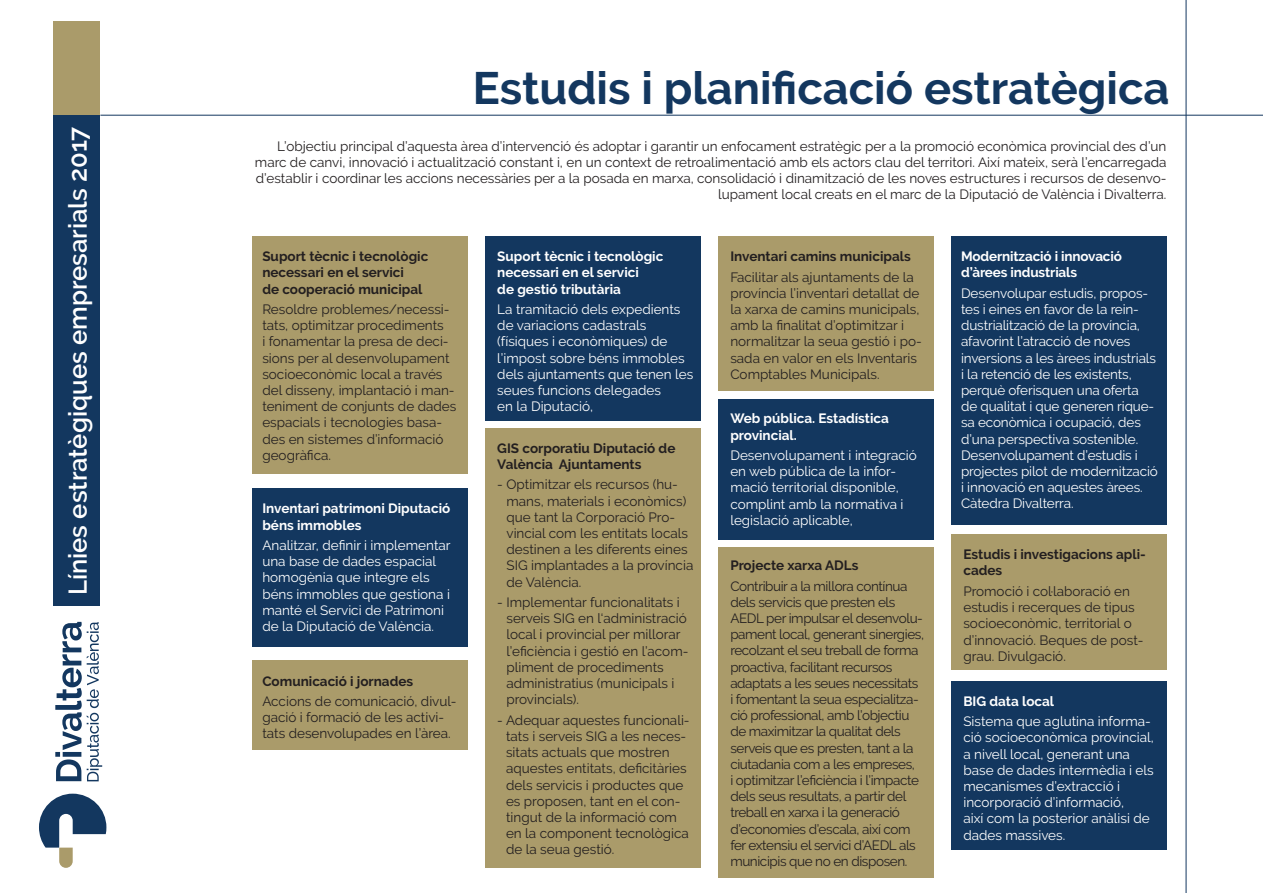
<style>
.page{position:relative;width:1263px;height:893px;background:#fff}
.page>*{position:absolute;margin:0;border:0;box-sizing:border-box;transform-origin:0 0}
.t1{font:700 45.15px "Raleway";color:#13375f}
.t2{font:600 25.5px "Raleway";color:#fff}
.t3{font:13.5px/16.2px "Raleway";color:#231f20}
.t4{font:13.5px/16.2px "Raleway";color:#fff}
.t5{font:13.5px/16.2px "Raleway";letter-spacing:-.03em;color:#231f20}
.t6{font:700 13.5px/16.2px "Raleway";color:#231f20}
.t7{font:700 13.5px/16.2px "Raleway";color:#fff}
</style>
<div class="page">
<div style="left:53px;top:115px;width:47px;height:491px;background:#13375f"></div>
<div style="left:53px;top:21px;width:47px;height:94px;background:#aa9b6a"></div>
<div style="left:252px;top:236px;width:215px;height:238px;background:#aa9b6a"></div>
<div style="left:252px;top:661px;width:215px;height:89px;background:#aa9b6a"></div>
<div style="left:252px;top:489px;width:215px;height:158px;background:#13375f"></div>
<div style="left:718px;top:236px;width:215px;height:155px;background:#aa9b6a"></div>
<div style="left:951px;top:534px;width:215px;height:136px;background:#aa9b6a"></div>
<div style="left:718px;top:547px;width:215px;height:331px;background:#aa9b6a"></div>
<div style="left:485px;top:428px;width:215px;height:439px;background:#aa9b6a"></div>
<div style="left:485px;top:236px;width:215px;height:185px;background:#13375f"></div>
<div style="left:718px;top:399px;width:215px;height:141px;background:#13375f"></div>
<div style="left:951px;top:681px;width:215px;height:169px;background:#13375f"></div>
<div style="left:951px;top:236px;width:215px;height:289px;background:#13375f"></div>
<svg style="left:39px;top:794px;width:67px;height:74px"></svg>
<svg style="left:55px;top:622px;width:47px;height:159px"></svg>
<hr style="left:100px;top:115px;width:1163px;height:1px;background:#13375f">
<hr style="left:1186px;top:0;width:1px;height:893px;background:#13375f">
<p class="t2" style="left:63px;top:595px;width:470px;rotate:-90deg">Línies estratègiques empresarials 2017</p>
<p class="t1" style="left:473px;top:62px;width:698px">Estudis i planificació estratègica</p>
<p class="t3" style="left:255px;top:138px;width:913px;text-align:right">L’objectiu principal d’aquesta àrea d’intervenció és adoptar i garantir un enfocament estratègic per a la promoció econòmica provincial des d’un marc de canvi, innovació i actualització constant i, en un context de retroalimentació amb els actors clau del territori. Així mateix, serà l’encarregada d’establir i coordinar les accions necessàries per a la posada en marxa, consolidació i dinamització de les noves estructures i recursos de desenvo&shy;lupament local creats en el marc de la Diputació de València i Divalterra.</p>
<p class="t6" style="left:262px;top:248px;width:167px">Suport tècnic i tecnològic necessari en el servici<br>de cooperació municipal</p>
<p class="t3" style="left:262px;top:301px;width:196px">Resoldre problemes/necessi&shy;tats, optimitzar procediments<br>i fonamentar la presa de deci&shy;sions per al desenvolupament socioeconòmic local a través del disseny, implantació i man&shy;teniment de conjunts de dades espacials i tecnologies basa&shy;des en sistemes d’informació geogràfica.</p>
<p class="t7" style="left:262px;top:501px;width:189px">Inventari patrimoni Diputació béns immobles</p>
<p class="t4" style="left:262px;top:537px;width:190px">Analitzar, definir i implementar una base de dades espacial homogènia que integre els béns immobles que gestiona i manté el Servici de Patrimoni de la Diputació de València.</p>
<p class="t6" style="left:262px;top:673px;width:152px">Comunicació i jornades</p>
<p class="t3" style="left:262px;top:693px;width:196px">Accions de comunicació, divul&shy;gació i formació de les activi&shy;tats desenvolupades en l’àrea.</p>
<p class="t7" style="left:497px;top:248px;width:167px">Suport tècnic i tecnològic necessari en el servici<br>de gestió tributària</p>
<p class="t4" style="left:497px;top:301px;width:198px">La tramitació dels expedients de variacions cadastrals (físiques i econòmiques) de l’impost sobre béns immobles dels ajuntaments que tenen les seues funcions delegades</p>
<p class="t4" style="left:497px;top:398px;width:97px">en la Diputació,</p>
<p class="t6" style="left:497px;top:440px;width:180px">GIS corporatiu Diputació de<br>València ‐ Ajuntaments</p>
<p class="t3" style="left:506px;top:476px;width:188px;text-indent:-9px">- Optimitzar els recursos (hu&shy;mans, materials i econòmics) que tant la Corporació Pro&shy;vincial com les entitats locals destinen a les diferents eines<br>SIG implantades a la província de València.</p>
<p class="t3" style="left:506px;top:594px;width:183px;text-indent:-9px">- Implementar funcionalitats i serveis SIG en l‘administració local i provincial per millorar l’eficiència i gestió en l’acom&shy;pliment de procediments administratius (municipals i provincials).</p>
<p class="t3" style="left:506px;top:712px;width:185px;text-indent:-9px">- Adequar aquestes funcionali&shy;tats i serveis SIG a les neces&shy;sitats actuals que mostren aquestes entitats, deficitàries dels servicis i productes que es proposen, tant en el con&shy;tingut de la informació com en la component tecnològica de la seua gestió.</p>
<p class="t6" style="left:730px;top:248px;width:182px">Inventari camins municipals</p>
<p class="t3" style="left:730px;top:269px;width:193px">Facilitar als ajuntaments de la província l’inventari detallat de la xarxa de camins municipals, amb la finalitat d’optimitzar i normalitzar la seua gestió i po&shy;sada en valor en els Inventaris<br>Comptables Municipals.</p>
<p class="t7" style="left:730px;top:411px;width:160px">Web pública. Estadística provincial.</p>
<p class="t4" style="left:730px;top:447px;width:188px">Desenvolupament i integració en web pública de la infor&shy;mació territorial disponible, complint amb la normativa i legislació aplicable,</p>
<p class="t6" style="left:730px;top:557px;width:130px">Projecte xarxa ADLs</p>
<p class="t5" style="left:730px;top:578px;width:195px">Contribuir a la millora contínua dels servicis que presten els<br>AEDL per impulsar el desenvolu&shy;pament local, generant sinergies, recolzant el seu treball de forma proactiva, facilitant recursos adaptats a les seues necessitats i fomentant la seua especialitza&shy;ció professional, amb l’objectiu de maximitzar la qualitat dels serveis que es presten, tant a la ciutadania com a les empreses,<br>i optimitzar l’eficiència i l’impacte dels seus resultats, a partir del treball en xarxa i la generació d’economies d’escala, així com fer extensiu el servici d’AEDL als municipis que no en disposen.</p>
<p class="t7" style="left:961px;top:248px;width:162px">Modernització i innovació d’àrees industrials</p>
<p class="t4" style="left:961px;top:285px;width:189px">Desenvolupar estudis, propos&shy;tes i eines en favor de la rein&shy;dustrialització de la província,</p>
<p class="t4" style="left:961px;top:334px;width:196px">afavorint l’atracció de noves inversions a les àrees industrials i la retenció de les existents,</p>
<p class="t4" style="left:961px;top:382px;width:195px">perquè oferisquen una oferta de qualitat i que generen rique&shy;sa econòmica i ocupació, des d’una perspectiva sostenible.</p>
<p class="t4" style="left:961px;top:447px;width:198px">Desenvolupament d’estudis i projectes pilot de modernització i innovació en aquestes àrees.<br>Càtedra Divalterra.</p>
<p class="t6" style="left:963px;top:546px;width:184px">Estudis i investigacions apli&shy;cades</p>
<p class="t3" style="left:963px;top:583px;width:182px">Promoció i col·laboració en estudis i recerques de tipus socioeconòmic, territorial o d’innovació. Beques de post&shy;grau. Divulgació.</p>
<p class="t7" style="left:963px;top:693px;width:92px">BIG data local</p>
<p class="t4" style="left:963px;top:713px;width:192px">Sistema que aglutina informa&shy;ció socioeconòmica provincial, a nivell local, generant una base de dades intermèdia i els mecanismes d’extracció i</p>
<p class="t4" style="left:963px;top:794px;width:162px">incorporació d’informació,</p>
<p class="t4" style="left:963px;top:810px;width:188px">així com la posterior anàlisi de dades massives.</p>
</div>
